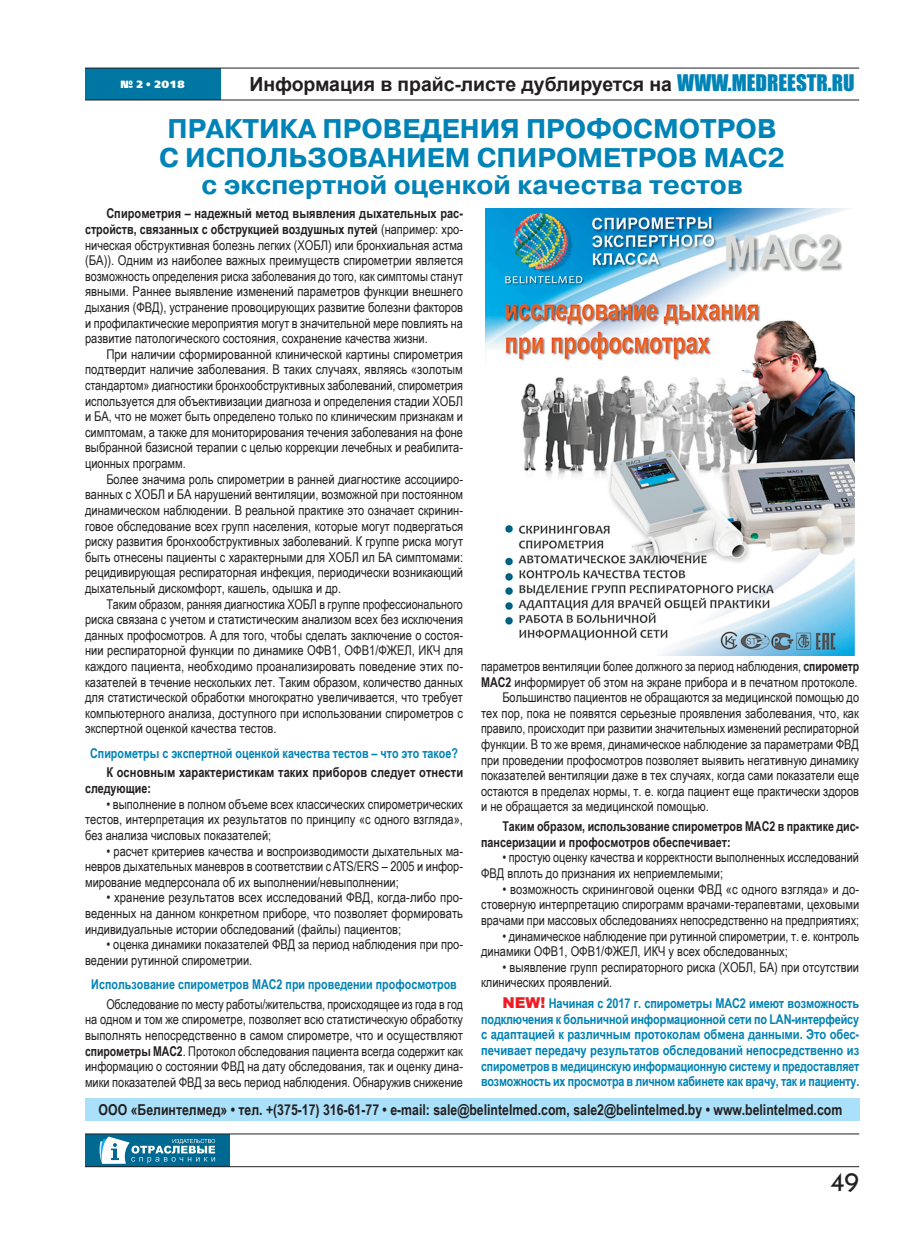
<style>
.page{position:relative;width:923px;height:1234px;background:#fff}
.page>*{position:absolute;margin:0;border:0;box-sizing:border-box;transform-origin:0 0}
.t1{font:700 27px/28.5px "Pragmatica C";color:#0083b6}
.t2{font:500 25.5px "Kabel C";color:#231f20}
.t3{font:700 19.5px "Arial";letter-spacing:-.005em;color:#231f20}
.t4{font:700 15px "Arial Narrow";color:#231f20}
.t5{font:13.5px/15.6px "Arial Narrow";color:#231f20;text-align:justify}
.t6{font:700 13.5px/15.6px "Arial Narrow";color:#0083b6;text-align:justify}
.t7{font:13.5px/15.6px "Arial Narrow";color:#231f20;text-align:justify;scale:.96 1}
.t8{font:700 13.5px/15.6px "Arial Narrow";color:#231f20;scale:.96 1}
.t9{font:700 13.5px/15.6px "Arial Narrow";color:#231f20}
.t10{font:10.5px "Free Set Black C";color:#fff}
.s1{font-family:"Impact";font-weight:400;font-size:21px;color:#0083b6}
.s2{font-weight:700}
.s3{font-family:"Arial";font-weight:900;font-size:15px;color:#ee1d23}
</style>
<div class="page">
<svg style="left:85px;top:1134px;width:144px;height:31px"></svg>
<svg style="left:98px;top:1136px;width:117px;height:27px"></svg>
<div style="left:85px;top:68px;width:135px;height:32px;background:#0076a3"></div>
<hr style="left:85px;top:68px;width:774px;height:1px;background:#231f20">
<hr style="left:85px;top:100px;width:774px;height:1px;background:#231f20">
<hr style="left:85px;top:1133px;width:774px;height:1px;background:#231f20">
<hr style="left:85px;top:1165px;width:774px;height:1px;background:#231f20">
<img style="left:486px;top:208px;width:368px;height:447px">
<div style="left:85px;top:1098px;width:774px;height:22px;background:#aae0f9"></div>
<p class="t10" style="left:121px;top:77px;width:66px">№ 2 • 2018</p>
<h3 class="t3" style="left:249px;top:70px;width:606px">Информация в прайс-листе дублируется на <span class="s1">WWW.MEDREESTR.RU</span></h3>
<h1 class="t1" style="left:159px;top:115px;width:619px;text-indent:8px">Практика проведения профосмотров с использованием спирометров МАС</h1>
<h1 class="t1" style="left:767px;top:143px;width:19px">2</h1>
<h1 class="t1" style="left:201px;top:170px;width:543px">с экспертной оценкой качества тестов</h1>
<p class="t5" style="left:85px;top:205px;width:380px;text-indent:21px"><span class="s2">Спирометрия – надежный метод выявления дыхательных рас&shy;стройств, связанных с обструкцией воздушных путей</span> (например: хро&shy;ническая обструктивная болезнь легких (ХОБЛ) или бронхиальная астма (БА)). Одним из наиболее важных преимуществ спирометрии является возможность определения риска заболевания до того, как симптомы станут явными. Раннее выявление изменений параметров функции внешнего дыхания (ФВД), устранение провоцирующих развитие болезни факторов и профилактические мероприятия могут в значительной мере повлиять на развитие патологического состояния, сохранение качества жизни.</p>
<p class="t5" style="left:85px;top:345px;width:379px;text-indent:21px">При наличии сформированной клинической картины спирометрия подтвердит наличие заболевания. В таких случаях, являясь «золотым стандартом» диагностики бронхообструктивных заболеваний, спирометрия используется для объективизации диагноза и определения стадии ХОБЛ и БА, что не может быть определено только по клиническим признакам и симптомам, а также для мониторирования течения заболевания на фоне выбранной базисной терапии с целью коррекции лечебных и реабилита&shy;ционных программ.</p>
<p class="t5" style="left:85px;top:470px;width:380px;text-indent:21px">Более значима роль спирометрии в ранней диагностике ассоцииро&shy;ванных с ХОБЛ и БА нарушений вентиляции, возможной при постоянном динамическом наблюдении. В реальной практике это означает скринин&shy;говое обследование всех групп населения, которые могут подвергаться риску развития бронхообструктивных заболеваний. К группе риска могут быть отнесены пациенты с характерными для ХОБЛ ил БА симптомами: рецидивирующая респираторная инфекция, периодически возникающий дыхательный дискомфорт, кашель, одышка и др.</p>
<p class="t5" style="left:85px;top:595px;width:379px;text-indent:21px">Таким образом, ранняя диагностика ХОБЛ в группе профессионального риска связана с учетом и статистическим анализом всех без исключения данных профосмотров. А для того, чтобы сделать заключение о состоя&shy;нии респираторной функции по динамике ОФВ1, ОФВ1/ФЖЕЛ, ИКЧ для каждого пациента, необходимо проанализировать поведение этих по&shy;казателей в течение нескольких лет. Таким образом, количество данных для статистической обработки многократно увеличивается, что требует компьютерного анализа, доступного при использовании спирометров с экспертной оценкой качества тестов.</p>
<p class="t6" style="left:90px;top:744px;width:369px">Спирометры с экспертной оценкой качества тестов – что это такое?</p>
<p class="t9" style="left:85px;top:764px;width:379px;text-indent:21px">К основным характеристикам таких приборов следует отнести следующие:</p>
<p class="t5" style="left:85px;top:795px;width:379px;text-indent:21px">• выполнение в полном объеме всех классических спирометрических тестов, интерпретация их результатов по принципу «с одного взгляда», без анализа числовых показателей;</p>
<p class="t5" style="left:85px;top:842px;width:379px;text-indent:21px">• расчет критериев качества и воспроизводимости дыхательных ма&shy;невров дыхательных маневров в соответствии с ATS/ERS – 2005 и инфор&shy;мирование медперсонала об их выполнении/невыполнении;</p>
<p class="t5" style="left:85px;top:889px;width:379px;text-indent:21px">• хранение результатов всех исследований ФВД, когда-либо про&shy;веденных на данном конкретном приборе, что позволяет формировать индивидуальные истории обследований (файлы) пациентов;</p>
<p class="t5" style="left:85px;top:935px;width:379px;text-indent:21px">• оценка динамики показателей ФВД за период наблюдения при про&shy;ведении рутинной спирометрии.</p>
<p class="t6" style="left:91px;top:975px;width:367px">Использование спирометров МАС2 при проведении профосмотров</p>
<p class="t7" style="left:85px;top:995px;width:395px;text-indent:21px">Обследование по месту работы/жительства, происходящее из года в год на одном и том же спирометре, позволяет всю статистическую обработку выполнять непосредственно в самом спирометре, что и осуществляют <span class="s2">спирометры МАС2</span>. Протокол обследования пациента всегда содержит как информацию о состоянии ФВД на дату обследования, так и оценку дина&shy;мики показателей ФВД за весь период наблюдения. Обнаружив снижение</p>
<p class="t5" style="left:481px;top:657px;width:379px">параметров вентиляции более должного за период наблюдения, <span class="s2">спирометр</span></p>
<p class="t5" style="left:481px;top:673px;width:378px"><span class="s2">МАС2</span> информирует об этом на экране прибора и в печатном протоколе.</p>
<p class="t5" style="left:502px;top:689px;width:358px">Большинство пациентов не обращаются за медицинской помощью до</p>
<p class="t5" style="left:481px;top:704px;width:379px">тех пор, пока не появятся серьезные проявления заболевания, что, как</p>
<p class="t5" style="left:481px;top:720px;width:379px">правило, происходит при развитии значительных изменений респираторной</p>
<p class="t5" style="left:481px;top:735px;width:379px">функции. В то же время, динамическое наблюдение за параметрами ФВД</p>
<p class="t5" style="left:481px;top:751px;width:379px">при проведении профосмотров позволяет выявить негативную динамику</p>
<p class="t5" style="left:481px;top:767px;width:379px">показателей вентиляции даже в тех случаях, когда сами показатели еще</p>
<p class="t5" style="left:481px;top:782px;width:379px">остаются в пределах нормы, т. е. когда пациент еще практически здоров</p>
<p class="t5" style="left:481px;top:798px;width:229px">и не обращается за медицинской помощью.</p>
<p class="t8" style="left:481px;top:817px;width:395px;text-indent:21px">Таким образом, использование спирометров МАС2 в практике дис&shy;пансеризации и профосмотров обеспечивает:</p>
<p class="t5" style="left:481px;top:849px;width:379px;text-indent:21px">• простую оценку качества и корректности выполненных исследований<br>ФВД вплоть до признания их неприемлемыми;</p>
<p class="t5" style="left:481px;top:880px;width:379px;text-indent:21px">• возможность скрининговой оценки ФВД «с одного взгляда» и до&shy;стоверную интерпретацию спирограмм врачами-терапевтами, цеховыми врачами при массовых обследованиях непосредственно на предприятиях;</p>
<p class="t5" style="left:481px;top:927px;width:379px;text-indent:21px">• динамическое наблюдение при рутинной спирометрии, т. е. контроль динамики ОФВ1, ОФВ1/ФЖЕЛ, ИКЧ у всех обследованных;</p>
<p class="t5" style="left:481px;top:958px;width:379px;text-indent:21px">• выявление групп респираторного риска (ХОБЛ, БА) при отсутствии клинических проявлений.</p>
<p class="t6" style="left:481px;top:994px;width:380px;text-indent:21px"><span class="s3">NEW!</span> Начиная с 2017 г. спирометры МАС2 имеют возможность подключения к больничной информационной сети по LAN-интерфейсу с адаптацией к различным протоколам обмена данными. Это обес&shy;печивает передачу результатов обследований непосредственно из спирометров в медицинскую информационную систему и предоставляет возможность их просмотра в личном кабинете как врачу, так и пациенту.</p>
<p class="t4" style="left:99px;top:1098px;width:745px">ООО «Белинтелмед» • тел. +(375-17) 316-61-77 • e-mail: sale@belintelmed.com, sale2@belintelmed.by • www.belintelmed.com</p>
<h2 class="t2" style="left:830px;top:1166px;width:31px">49</h2>
</div>
